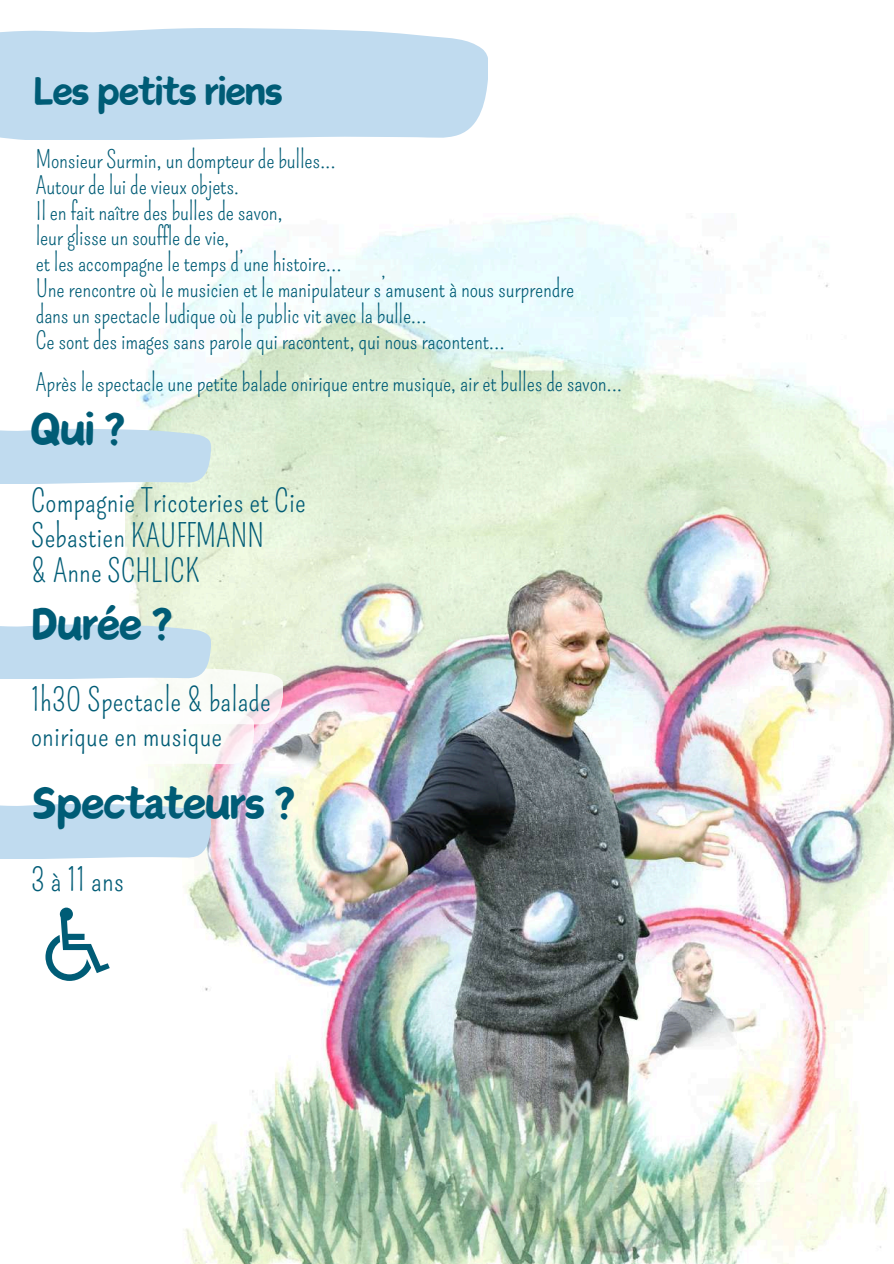
<style>
.page{position:relative;width:894px;height:1264px;background:#fff}
.page>*{position:absolute;margin:0;border:0;box-sizing:border-box;transform-origin:0 0}
.t1{font:48px "Canva Champion";letter-spacing:-.04em;color:#005c76}
.t2{font:42px "Canva Champion";letter-spacing:-.04em;color:#005c76}
.t3{font:31.5px/34.8px "Pompiere";letter-spacing:.005em;color:#005c76}
.t4{font:31.5px "Pompiere";letter-spacing:.095em;color:#005c76}
.t5{font:24px/25.8px "Pompiere";letter-spacing:-.01em;color:#005c76}
</style>
<div class="page">
<div style="left:0;top:28px;width:487px;height:112px;background:#c0dbef"></div>
<img style="left:126px;top:216px;width:767px;height:1047px">
<svg style="left:0;top:428px;width:210px;height:55px;background:#c2dcee"></svg>
<svg style="left:0;top:803px;width:210px;height:55px;background:#c3dcee"></svg>
<svg style="left:0;top:624px;width:283px;height:141px"></svg>
<svg style="left:45px;top:907px;width:65px;height:73px"></svg>
<h2 class="t2" style="left:33px;top:68px;width:251px">Les petits riens</h2>
<p class="t5" style="left:36px;top:147px;width:540px">Monsieur Surmin, un dompteur de bulles...<br>Autour de lui de vieux objets.<br>Il en fait naître des bulles de savon,<br>leur glisse un souffle de vie,<br>et les accompagne le temps d’une histoire...<br>Une rencontre où le musicien et le manipulateur s’amusent à nous surprendre dans un spectacle ludique où le public vit avec la bulle...<br>Ce sont des images sans parole qui racontent, qui nous racontent...</p>
<p class="t5" style="left:36px;top:369px;width:588px">Après le spectacle une petite balade onirique entre musique, air et bulles de savon...</p>
<h1 class="t1" style="left:30px;top:402px;width:97px">Qui ?</h1>
<h3 class="t3" style="left:31px;top:484px;width:276px">Compagnie Tricoteries et Cie<br>Sebastien KAUFFMANN<br>&amp; Anne SCHLICK</h3>
<h1 class="t1" style="left:30px;top:597px;width:144px">Durée ?</h1>
<h3 class="t3" style="left:31px;top:683px;width:241px">1h30 Spectacle &amp; balade onirique en musique</h3>
<h1 class="t1" style="left:31px;top:777px;width:266px">Spectateurs ?</h1>
<h3 class="t4" style="left:31px;top:861px;width:94px">3à11ans</h3>
</div>
